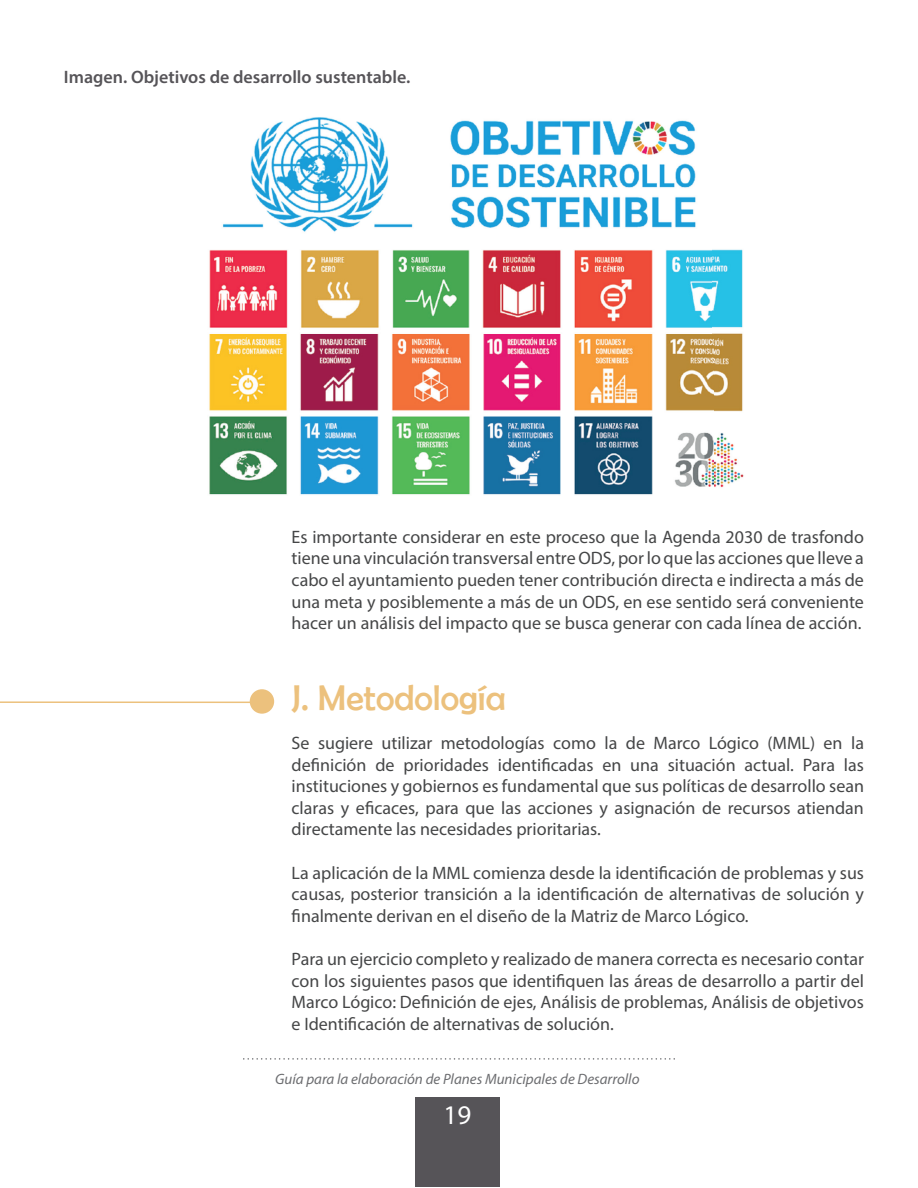
<style>
.page{position:relative;width:918px;height:1188px;background:#fff}
.page>*{position:absolute;margin:0;border:0;box-sizing:border-box;transform-origin:0 0}
.t1{font:36px "Berlin Sans FB";color:#ecc17d}
.t2{font:27px "Myriad Pro";color:#fff}
.t3{font:18px/21.6px "Myriad Pro";color:#454647;text-align:justify}
.t4{font:600 18px "Myriad Pro";color:#565458}
.t5{font:italic 15px "Myriad Pro";color:#6c6d70}
</style>
<div class="page">
<img style="left:209px;top:117px;width:535px;height:378px">
<div style="left:415px;top:1097px;width:85px;height:90px;background:#565458"></div>
<svg style="left:243px;top:1058px;width:432px;height:2px"></svg>
<hr style="left:0;top:701px;width:252px;height:2px;background:#ecc17d">
<div style="left:250px;top:689px;width:24px;height:25px;background:#ecc17d;border-radius:50%"></div>
<p class="t4" style="left:64px;top:65px;width:348px">Imagen. Objetivos de desarrollo sustentable.</p>
<p class="t3" style="left:292px;top:526px;width:574px">Es importante considerar en este proceso que la Agenda 2030 de trasfondo tiene una vinculación transversal entre ODS, por lo que las acciones que lleve a cabo el ayuntamiento pueden tener contribución directa e indirecta a más de una meta y posiblemente a más de un ODS, en ese sentido será conveniente hacer un análisis del impacto que se busca generar con cada línea de acción.</p>
<h1 class="t1" style="left:292px;top:678px;width:216px">J. Metodología</h1>
<p class="t3" style="left:292px;top:732px;width:574px">Se sugiere utilizar metodologías como la de Marco Lógico (MML) en la definición de prioridades identificadas en una situación actual. Para las instituciones y gobiernos es fundamental que sus políticas de desarrollo sean claras y eficaces, para que las acciones y asignación de recursos atiendan directamente las necesidades prioritarias.</p>
<p class="t3" style="left:292px;top:861px;width:574px">La aplicación de la MML comienza desde la identificación de problemas y sus causas, posterior transición a la identificación de alternativas de solución y finalmente derivan en el diseño de la Matriz de Marco Lógico.</p>
<p class="t3" style="left:292px;top:948px;width:574px">Para un ejercicio completo y realizado de manera correcta es necesario contar con los siguientes pasos que identifiquen las áreas de desarrollo a partir del Marco Lógico: Definición de ejes, Análisis de problemas, Análisis de objetivos e Identificación de alternativas de solución.</p>
<p class="t5" style="left:275px;top:1070px;width:366px">Guía para la elaboración de Planes Municipales de Desarrollo</p>
<h2 class="t2" style="left:444px;top:1098px;width:29px">19</h2>
</div>
